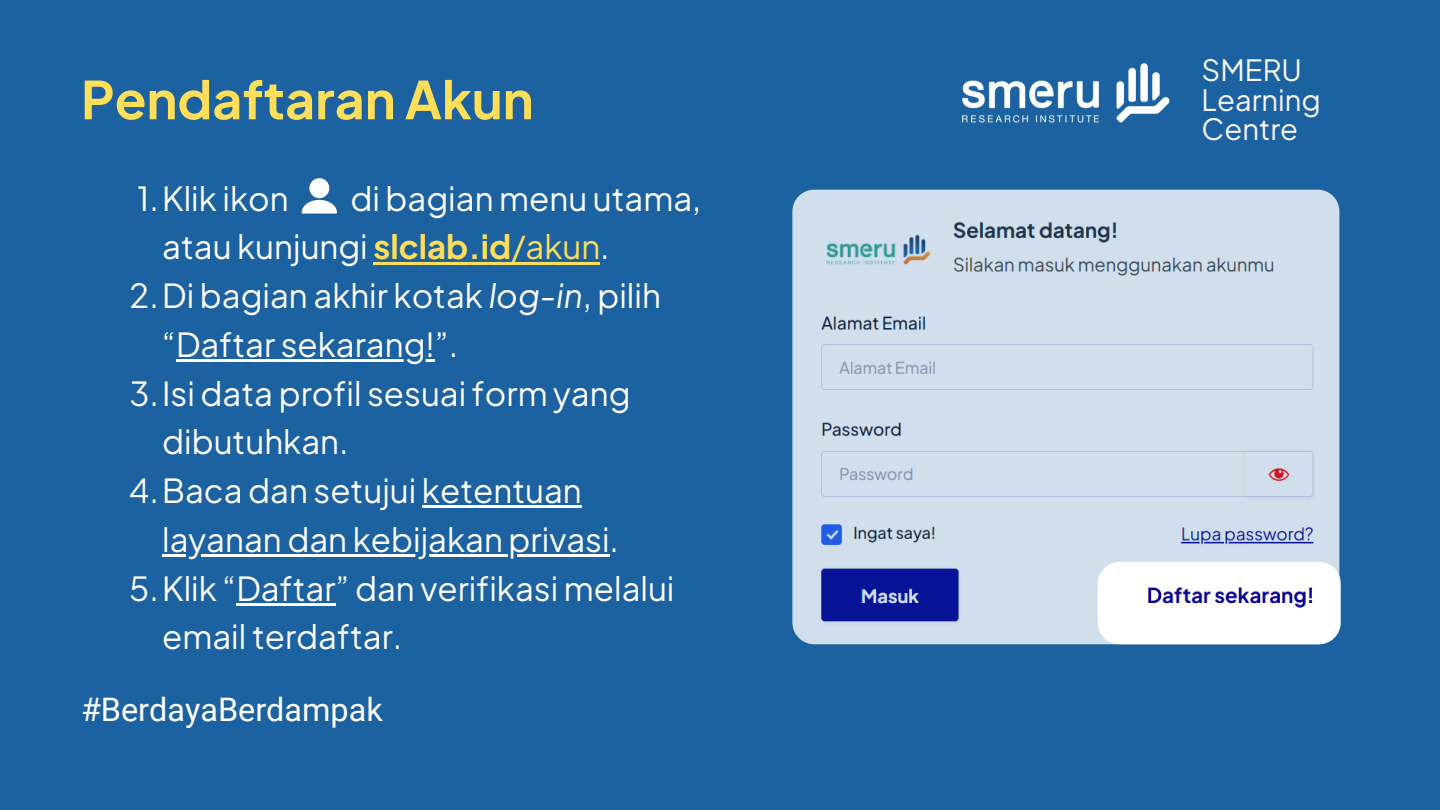
<style>
.page{position:relative;width:1440px;height:810px;background:#1c62a0}
.page>*{position:absolute;margin:0;border:0;box-sizing:border-box;transform-origin:0 0}
.t1{font:700 52px "Plus Jakarta Sans";color:#ffde59}
.t2{font:33px/48.8px "Plus Jakarta Sans";color:#fff}
.t3{font:32.4px "Roboto";color:#fff}
.t4{font:29.2px/29.2px "Plus Jakarta Sans";color:#f7f7f7}
.s1{font-weight:700;color:#ffde59}
.s2{color:#ffde59}
.s3{font-style:italic}
</style>
<div class="page">
<hr style="left:373px;top:262px;width:138px;height:3px;background:#ffde59">
<hr style="left:511px;top:262px;width:89px;height:3px;background:#ffde59">
<hr style="left:176px;top:359px;width:259px;height:3px;background:#fff">
<hr style="left:422px;top:505px;width:160px;height:3px;background:#fff">
<hr style="left:162px;top:554px;width:448px;height:3px;background:#fff">
<hr style="left:236px;top:603px;width:100px;height:3px;background:#fff">
<img style="left:962px;top:63px;width:208px;height:60px">
<svg style="left:302px;top:178px;width:35px;height:35px"></svg>
<img style="left:792px;top:190px;width:547px;height:454px">
<img style="left:1098px;top:562px;width:243px;height:82px">
<p class="t1" style="left:81px;top:65px;width:454px">Pendaftaran Akun</p>
<h1 class="t2" style="left:162px;top:173px;width:540px;text-indent:188px">di bagian menu utama, atau kunjungi <span class="s1">slclab.id</span><span class="s2">/akun</span>.</h1>
<p class="t2" style="left:162px;top:270px;width:500px;text-indent:-33px">2.Di bagian akhir kotak <span class="s3">log-in</span>, pilih “Daftar sekarang!”.</p>
<p class="t2" style="left:162px;top:368px;width:470px;text-indent:-33px">3.Isi data profil sesuai form yang dibutuhkan.</p>
<p class="t2" style="left:129px;top:465px;width:455px">4.Baca dan setujui ketentuan</p>
<p class="t2" style="left:162px;top:514px;width:458px">layanan dan kebijakan privasi.</p>
<p class="t2" style="left:162px;top:563px;width:514px;text-indent:-33px">5.Klik “Daftar” dan verifikasi melalui email terdaftar.</p>
<h1 class="t2" style="left:137px;top:173px;width:153px">1.Klik ikon</h1>
<p class="t3" style="left:81px;top:690px;width:303px">#BerdayaBerdampak</p>
<h2 class="t4" style="left:1202px;top:55px;width:102px">SMERU</h2>
<p class="t4" style="left:1202px;top:84px;width:121px">Learning<br>Centre</p>
</div>
